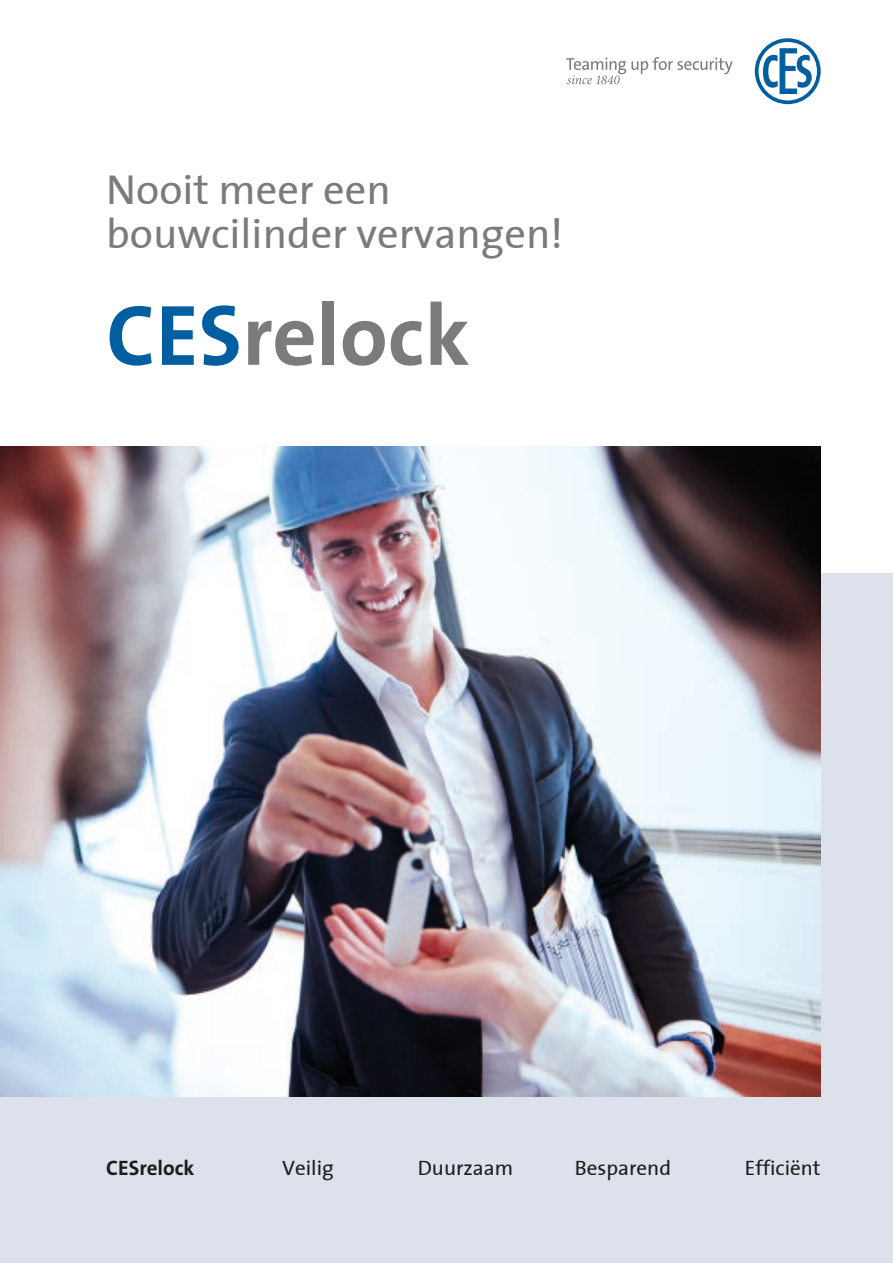
<style>
.page{position:relative;width:893px;height:1263px;background:#fff}
.page>*{position:absolute;margin:0;border:0;box-sizing:border-box;transform-origin:0 0}
.t1{font:700 86.55px "The Sans";color:#7b7b7b}
.t2{font:42.45px/44.2px "The Sans";color:#7b7b7b}
.t3{font:21px "The Sans";color:#1c1c1b}
.t4{font:700 21px "The Sans C5";color:#1c1c1b}
.s1{color:#005ea1}
</style>
<div class="page">
<svg style="left:755px;top:38px;width:66px;height:66px"></svg>
<svg style="left:566px;top:57px;width:167px;height:27px"></svg>
<div style="left:0;top:574px;width:893px;height:689px;background:#dce1ec"></div>
<img style="left:0;top:446px;width:821px;height:650px">
<p class="t2" style="left:106px;top:166px;width:458px">Nooit meer een bouwcilinder vervangen!</p>
<h1 class="t1" style="left:106px;top:263px;width:365px"><span class="s1">CES</span>relock</h1>
<p class="t4" style="left:106px;top:1154px;width:90px">CESrelock</p>
<p class="t3" style="left:282px;top:1150px;width:53px">Veilig</p>
<p class="t3" style="left:418px;top:1150px;width:97px">Duurzaam</p>
<p class="t3" style="left:575px;top:1150px;width:98px">Besparend</p>
<p class="t3" style="left:745px;top:1150px;width:77px">Efficiënt</p>
</div>
